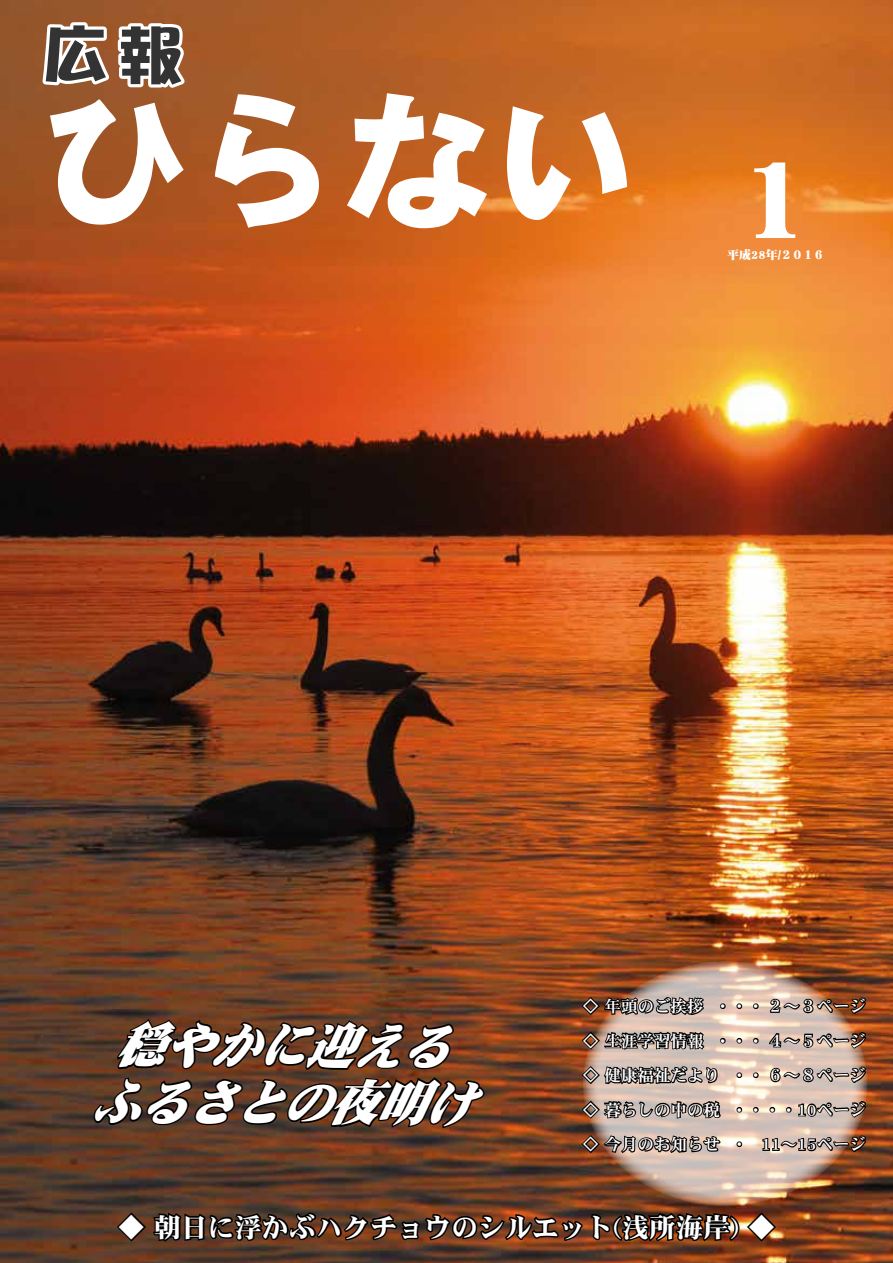
<style>
.page{position:relative;width:893px;height:1263px;background:#fff}
.page>*{position:absolute;margin:0;border:0;box-sizing:border-box;transform-origin:0 0}
.t1{font:150px "DF Gothic Std W10";color:#fff}
.t2{font:105px "DF Mincho Std W14";color:#fff}
.t3{font:italic 49.5px/57px "DF Mincho Std W14";color:#fff;text-align:center}
.t4{font:27px "DFHS Mincho Std W9";color:#fff}
.t5{font:16.5px/34.5px "DFHS Mincho Std W7";color:#fff;text-align:justify}
.t6{font:12px "DF Mincho Std W14";color:#fff}
</style>
<div class="page">
<img style="left:0;top:0;width:893px;height:1263px">
<img style="left:91px;top:801px;width:777px;height:442px">
<svg style="left:39px;top:19px;width:152px;height:74px"></svg>
<h1 class="t1" style="left:42px;top:80px;width:602px">ひらない</h1>
<h2 class="t2" style="left:722px;top:143px;width:106px">１</h2>
<p class="t6" style="left:727px;top:248px;width:99px">平成28年/２０１６</p>
<h3 class="t3" style="left:90px;top:1016px;width:408px">穏やかに迎えるふるさとの夜明け</h3>
<p class="t5" style="left:583px;top:989px;width:285px">◇ 年頭のご挨拶 ・・・２～３ページ◇ 生涯学習情報 ・・・４～５ページ◇ 健康福祉だより ・・６～８ページ◇ 暮らしの中の税 ・・・・10ページ◇ 今月のお知らせ ・ 11～15ページ</p>
<h3 class="t4" style="left:118px;top:1212px;width:658px">◆ 朝日に浮かぶハクチョウのシルエット(浅所海岸) ◆</h3>
</div>
